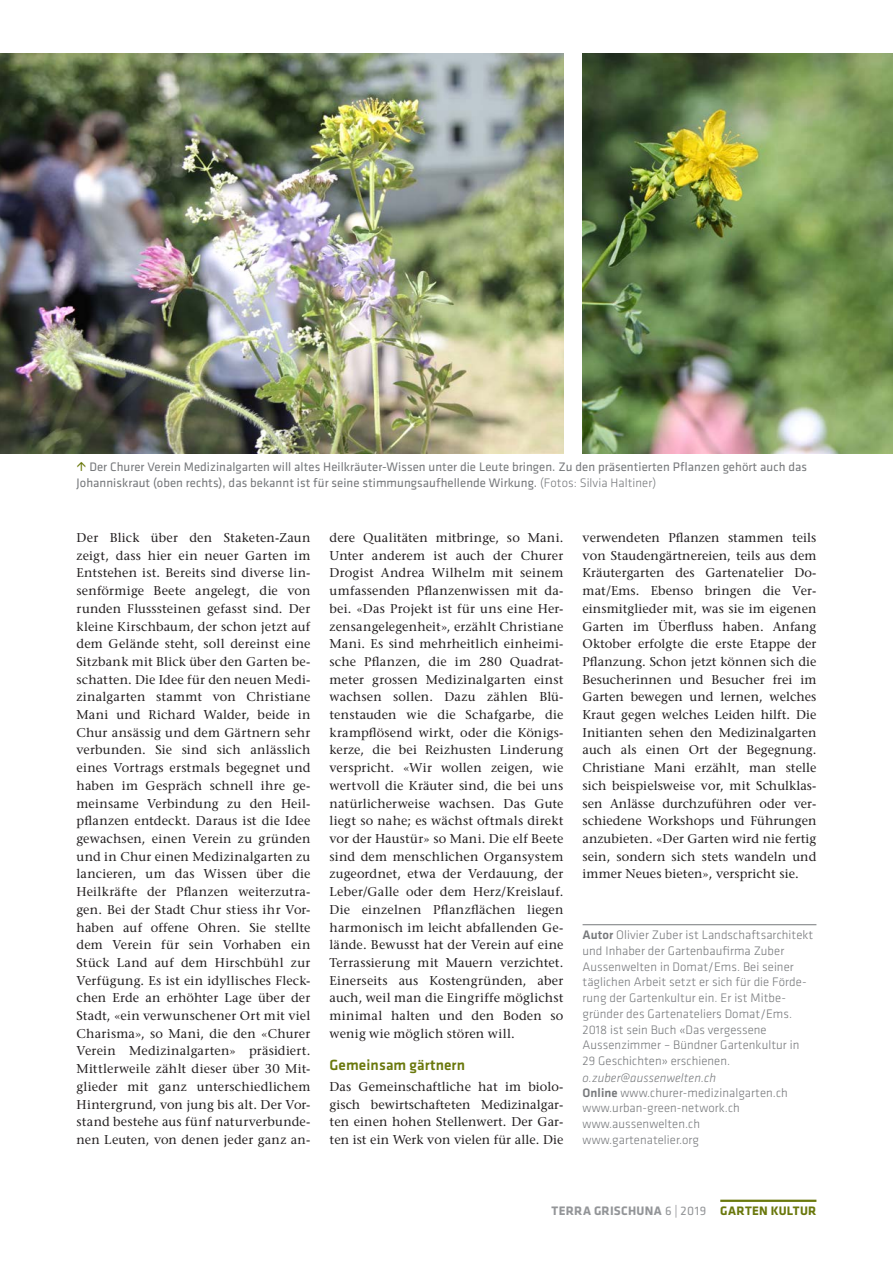
<style>
.page{position:relative;width:893px;height:1263px;background:#fff}
.page>*{position:absolute;margin:0;border:0;box-sizing:border-box;transform-origin:0 0}
.Zwischentitel_Magazi{font:500 15.3px "Klavika";letter-spacing:.01em;color:#6a780c}
.Grundschrift_Magazin{font:500 12.75px/17.7px "Stone Serif Std";letter-spacing:.005em;color:#231f20;text-align:justify}
.Infos{font:300 12.75px/15.9px "Klavika";letter-spacing:.005em;color:#76787b}
.Bildlegende_Magazin{font:12.75px/15.8px "Klavika";letter-spacing:.005em;color:#76787b}
.Fusszeile{font:700 12.75px "Klavika";letter-spacing:.025em;color:#6a780c}
.Fusszeile-2{font:700 12.75px "Klavika";letter-spacing:.015em;color:#939598}
.s1{font-weight:300}
.s2{font-weight:500}
.s3{font-style:italic}
.s4{font-weight:400;color:#939598}
</style>
<div class="page">
<hr style="left:720px;top:1200px;width:96px;height:2px;background:#6a780c">
<hr style="left:583px;top:924px;width:233px;height:1px;background:#76787b">
<img style="left:0;top:53px;width:563px;height:400px">
<img style="left:583px;top:53px;width:310px;height:400px">
<p class="Bildlegende_Magazin" style="left:77px;top:459px;width:732px;text-indent:13px">Der Churer Verein Medizinalgarten will altes Heilkräuter-Wissen unter die Leute bringen. Zu den präsentierten Pflanzen gehört auch das<br>Johanniskraut (oben rechts), das bekannt ist für seine stimmungsaufhellende Wirkung. <span class="s1">(Fotos: Silvia Haltiner)</span></p>
<p class="Grundschrift_Magazin" style="left:77px;top:529px;width:235px">Der Blick über den Staketen-Zaun zeigt, dass hier ein neuer Garten im Entstehen ist. Bereits sind diverse lin&shy;senförmige Beete angelegt, die von runden Flusssteinen gefasst sind. Der kleine Kirschbaum, der schon jetzt auf dem Gelände steht, soll dereinst eine Sitzbank mit Blick über den Garten be&shy;schatten. Die Idee für den neuen Medi&shy;zinalgarten stammt von Christiane Mani und Richard Walder, beide in Chur ansässig und dem Gärtnern sehr verbunden. Sie sind sich anlässlich eines Vortrags erstmals begegnet und haben im Gespräch schnell ihre ge&shy;meinsame Verbindung zu den Heil&shy;pflanzen entdeckt. Daraus ist die Idee gewachsen, einen Verein zu gründen und in Chur einen Medizinalgarten zu lancieren, um das Wissen über die Heilkräfte der Pflanzen weiterzutra&shy;gen. Bei der Stadt Chur stiess ihr Vor&shy;haben auf offene Ohren. Sie stellte dem Verein für sein Vorhaben ein Stück Land auf dem Hirschbühl zur Verfügung. Es ist ein idyllisches Fleck&shy;chen Erde an erhöhter Lage über der Stadt, «ein verwunschener Ort mit viel Charisma», so Mani, die den «Churer Verein Medizinalgarten» präsidiert.<br>Mittlerweile zählt dieser über 30 Mit&shy;glieder mit ganz unterschiedlichem Hintergrund, von jung bis alt. Der Vor&shy;stand bestehe aus fünf naturverbunde&shy;nen Leuten, von denen jeder ganz an-</p>
<p class="Grundschrift_Magazin" style="left:330px;top:529px;width:235px">dere Qualitäten mitbringe, so Mani.<br>Unter anderem ist auch der Churer Drogist Andrea Wilhelm mit seinem umfassenden Pflanzenwissen mit da&shy;bei. «Das Projekt ist für uns eine Her&shy;zensangelegenheit», erzählt Christiane Mani. Es sind mehrheitlich einheimi&shy;sche Pflanzen, die im 280 Quadrat&shy;meter grossen Medizinalgarten einst wachsen sollen. Dazu zählen Blü&shy;tenstauden wie die Schafgarbe, die krampflösend wirkt, oder die Königs&shy;kerze, die bei Reizhusten Linderung verspricht. «Wir wollen zeigen, wie wertvoll die Kräuter sind, die bei uns natürlicherweise wachsen. Das Gute liegt so nahe; es wächst oftmals direkt vor der Haustür» so Mani. Die elf Beete sind dem menschlichen Organsystem zugeordnet, etwa der Verdauung, der Leber/Galle oder dem Herz/Kreislauf.<br>Die einzelnen Pflanzflächen liegen harmonisch im leicht abfallenden Ge&shy;lände. Bewusst hat der Verein auf eine Terrassierung mit Mauern verzichtet.<br>Einerseits aus Kostengründen, aber auch, weil man die Eingriffe möglichst minimal halten und den Boden so wenig wie möglich stören will.</p>
<p class="Zwischentitel_Magazi" style="left:330px;top:1055px;width:137px">Gemeinsam gärtnern</p>
<p class="Grundschrift_Magazin" style="left:330px;top:1077px;width:235px">Das Gemeinschaftliche hat im biolo&shy;gisch bewirtschafteten Medizinalgar&shy;ten einen hohen Stellenwert. Der Gar&shy;ten ist ein Werk von vielen für alle. Die</p>
<p class="Grundschrift_Magazin" style="left:583px;top:529px;width:235px">verwendeten Pflanzen stammen teils von Staudengärtnereien, teils aus dem Kräutergarten des Gartenatelier Do&shy;mat/Ems. Ebenso bringen die Ver&shy;einsmitglieder mit, was sie im eigenen Garten im Überfluss haben. Anfang Oktober erfolgte die erste Etappe der Pflanzung. Schon jetzt können sich die Besucherinnen und Besucher frei im Garten bewegen und lernen, welches Kraut gegen welches Leiden hilft. Die Initianten sehen den Medizinalgarten auch als einen Ort der Begegnung.<br>Christiane Mani erzählt, man stelle sich beispielsweise vor, mit Schulklas&shy;sen Anlässe durchzuführen oder ver&shy;schiedene Workshops und Führungen anzubieten. «Der Garten wird nie fertig sein, sondern sich stets wandeln und immer Neues bieten», verspricht sie.</p>
<p class="Infos" style="left:583px;top:927px;width:232px"><span class="s2">Autor</span> Olivier Zuber ist Landschaftsarchitekt und Inhaber der Gartenbaufirma Zuber Aussenwelten in Domat/Ems. Bei seiner täglichen Arbeit setzt er sich für die Förde&shy;rung der Gartenkultur ein. Er ist Mitbe&shy;gründer des Gartenateliers Domat/Ems.<br>2018 ist sein Buch «Das vergessene Aussenzimmer – Bündner Gartenkultur in 29 Geschichten» erschienen. <span class="s3">o.zuber@aussenwelten.ch</span></p>
<p class="Infos" style="left:583px;top:1084px;width:207px"><span class="s2">Online</span> www.churer-medizinalgarten.ch www.urban-green-network.ch www.aussenwelten.ch www.gartenatelier.org</p>
<p class="Fusszeile-2" style="left:551px;top:1201px;width:9px">TERRA</p>
<p class="Fusszeile-2" style="left:594px;top:1201px;width:52px">GRISCHUNA</p>
<p class="Fusszeile" style="left:665px;top:1201px;width:153px"><span class="s4">6 | 2019</span> GARTEN KULTUR</p>
</div>
